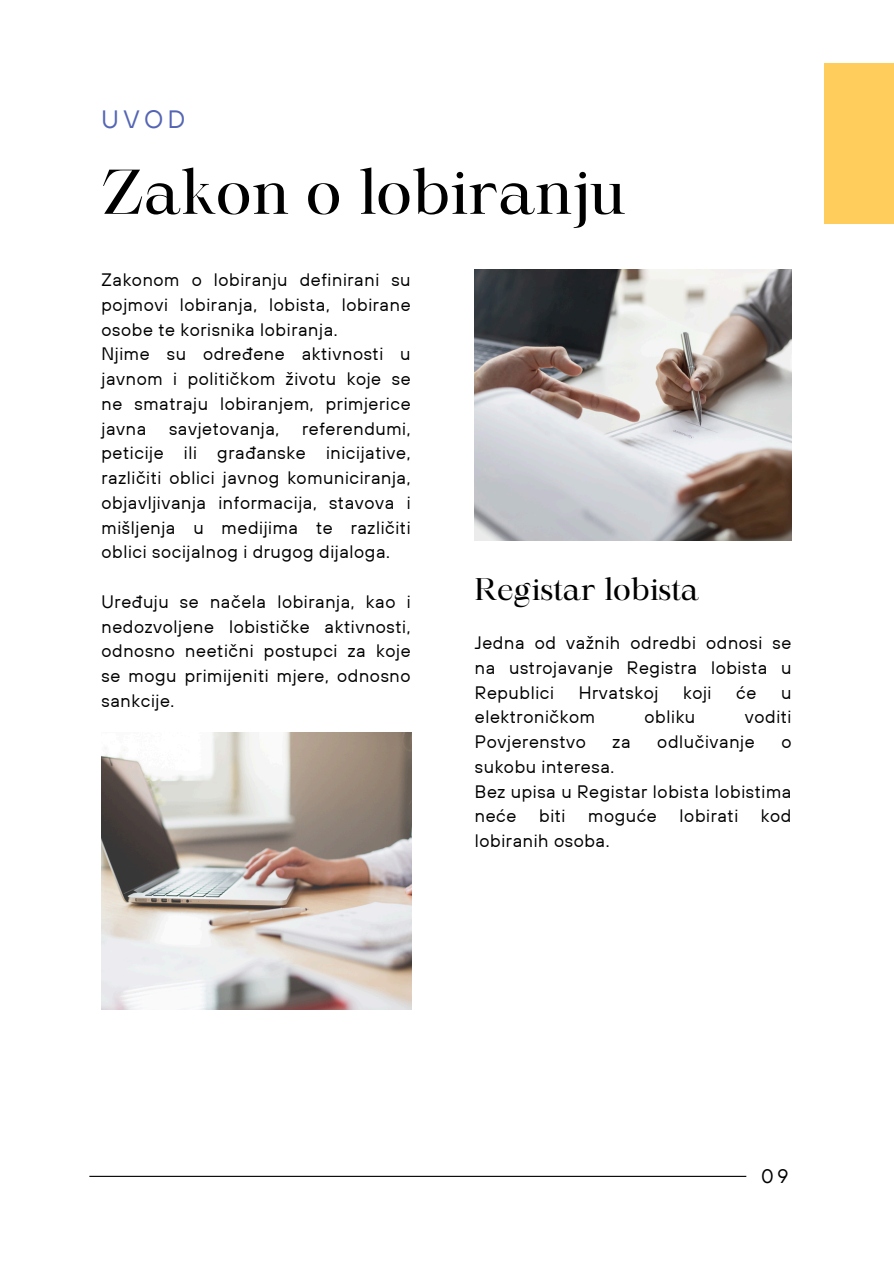
<style>
.page{position:relative;width:894px;height:1264px;background:#fff}
.page>*{position:absolute;margin:0;border:0;box-sizing:border-box;transform-origin:0 0}
.t1{font:60.6px "Maharlika";color:#000}
.t2{font:30px "Maharlika";color:#000}
.t3{font:25.05px "TT Hoves";color:#5465b4}
.t4{font:19.5px "TT Hoves";color:#000}
.t5{font:18px/24.8px "TT Hoves";letter-spacing:.035em;color:#000;text-align:justify}
</style>
<div class="page">
<hr style="left:89px;top:1175px;width:657px;height:1px;background:#000">
<img style="left:101px;top:732px;width:310px;height:277px">
<img style="left:474px;top:270px;width:317px;height:270px">
<div style="left:824px;top:63px;width:69px;height:161px;background:#ffcd5c"></div>
<h3 class="t3" style="left:101px;top:103px;width:85px">UVOD</h3>
<h1 class="t1" style="left:101px;top:167px;width:525px">Zakon o lobiranju</h1>
<p class="t5" style="left:101px;top:267px;width:310px;text-align:left">Zakonom o lobiranju definirani su pojmovi lobiranja, lobista, lobirane osobe te korisnika lobiranja.<br>Njime su određene aktivnosti u javnom i političkom životu koje se ne smatraju lobiranjem, primjerice javna</p>
<p class="t5" style="left:101px;top:415px;width:310px;text-indent:200px">referendumi, peticije ili građanske inicijative, različiti oblici javnog komuniciranja, objavljivanja informacija, stavova i mišljenja u medijima te različiti oblici socijalnog i drugog dijaloga.</p>
<p class="t5" style="left:101px;top:589px;width:310px">Uređuju se načela lobiranja, kao i nedozvoljene lobističke aktivnosti, odnosno neetični postupci za koje se mogu primijeniti mjere, odnosno sankcije.</p>
<p class="t5" style="left:169px;top:415px;width:112px">savjetovanja,</p>
<h2 class="t2" style="left:474px;top:577px;width:225px">Registar lobista</h2>
<p class="t5" style="left:474px;top:630px;width:318px">Jedna od važnih odredbi odnosi se na ustrojavanje Registra lobista u Republici</p>
<p class="t5" style="left:578px;top:679px;width:81px">Hrvatskoj</p>
<p class="t5" style="left:683px;top:679px;width:30px">koji</p>
<p class="t5" style="left:736px;top:679px;width:22px">će</p>
<p class="t5" style="left:781px;top:679px;width:12px">u</p>
<p class="t5" style="left:474px;top:704px;width:122px">elektroničkom</p>
<p class="t5" style="left:644px;top:704px;width:52px">obliku</p>
<p class="t5" style="left:744px;top:704px;width:48px">voditi</p>
<p class="t5" style="left:474px;top:729px;width:112px">Povjerenstvo</p>
<p class="t5" style="left:612px;top:729px;width:19px">za</p>
<p class="t5" style="left:657px;top:729px;width:99px">odlučivanje</p>
<p class="t5" style="left:781px;top:729px;width:12px">o</p>
<p class="t5" style="left:474px;top:754px;width:318px;text-align:left">sukobu interesa.<br>Bez upisa u Registar lobista lobistima neće</p>
<p class="t5" style="left:539px;top:803px;width:28px">biti</p>
<p class="t5" style="left:588px;top:803px;width:70px">moguće</p>
<p class="t5" style="left:679px;top:803px;width:60px">lobirati</p>
<p class="t5" style="left:760px;top:803px;width:32px">kod</p>
<p class="t5" style="left:474px;top:828px;width:136px">lobiranih osoba.</p>
<h1 class="t4" style="left:761px;top:1163px;width:29px">09</h1>
</div>
